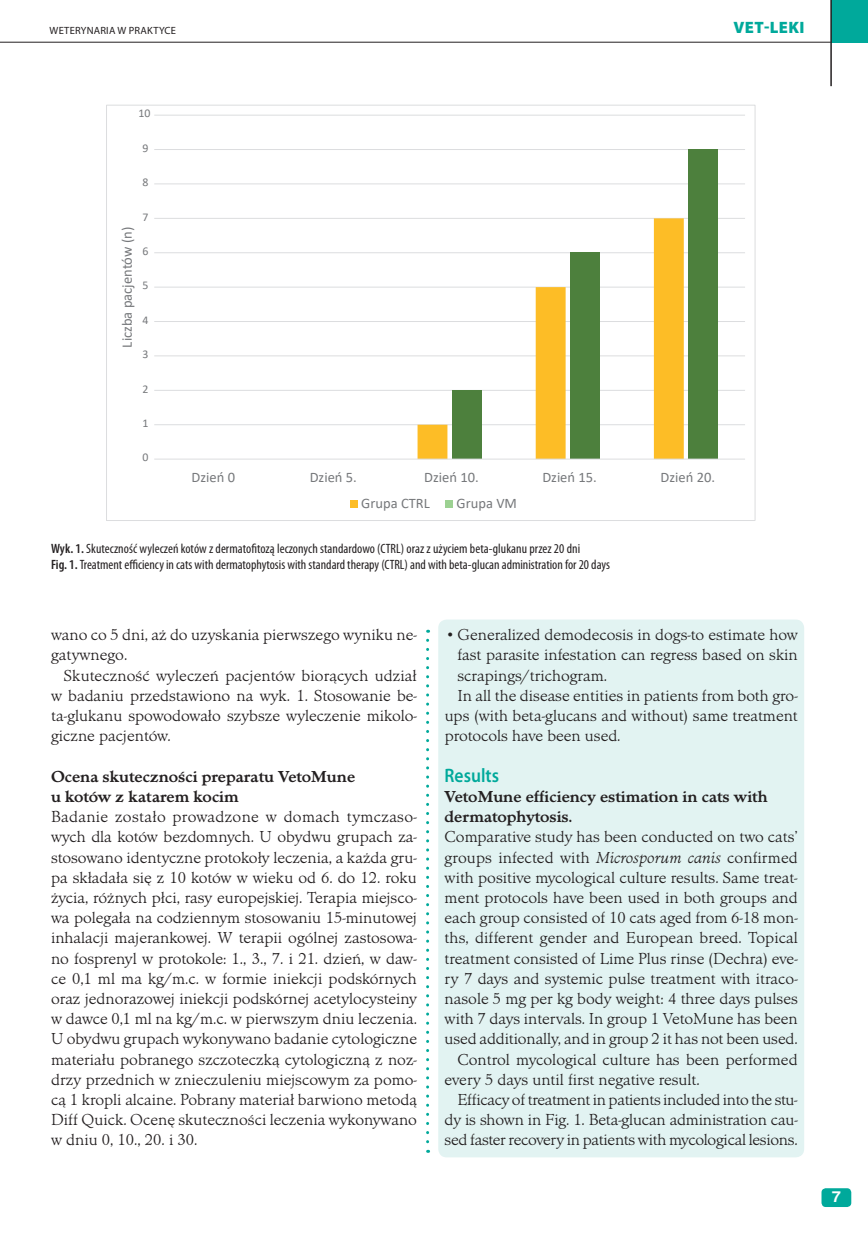
<style>
.page{position:relative;width:868px;height:1234px;background:#fff}
.page>*{position:absolute;margin:0;border:0;box-sizing:border-box;transform-origin:0 0}
.t1{font:600 19.5px "Myriad Pro";color:#00a99b;scale:.9 1}
.t2{font:300 16.5px/20.2px "Minister TCE";color:#231f20;text-align:justify}
.t3{font:700 16.5px/20.2px "Minister TCE";color:#231f20}
.t4{font:300 16.5px "Minister TCE";letter-spacing:-.02em;color:#231f20}
.t5{font:900 16.5px "Myriad Pro";letter-spacing:.02em;color:#00a99b}
.t6{font:700 15px "Nimbus San LCE";color:#fff;scale:1.1 1}
.t7{font:14.55px "Calibri";color:#76787b}
.t8{font:condensed 13.5px/15.6px "Myriad Pro";color:#231f20}
.t9{font:11.85px "Calibri";color:#76787b}
.t10{font:10.5px "Myriad Pro";letter-spacing:.02em;color:#231f20}
.s1{font-weight:600}
.s2{font-style:italic}
</style>
<div class="page">
<div style="left:831px;top:0;width:36px;height:42px;background:#00a99b"></div>
<hr style="left:830px;top:0;width:1px;height:86px;background:#231f20">
<hr style="left:0;top:42px;width:830px;height:1px;background:#231f20">
<div style="left:821px;top:1187px;width:30px;height:19px;background:#00a99b;border-radius:4px"></div>
<div style="left:438px;top:619px;width:366px;height:538px;background:#e2f3f2;border-radius:9px"></div>
<svg style="left:426px;top:640px;width:3px;height:512px"></svg>
<hr style="left:154px;top:424px;width:591px;height:1px;background:#dcdddf">
<hr style="left:154px;top:390px;width:591px;height:1px;background:#dcdddf">
<hr style="left:154px;top:355px;width:591px;height:1px;background:#dcdddf">
<hr style="left:154px;top:321px;width:591px;height:1px;background:#dcdddf">
<hr style="left:154px;top:287px;width:591px;height:1px;background:#dcdddf">
<hr style="left:154px;top:252px;width:591px;height:1px;background:#dcdddf">
<hr style="left:154px;top:218px;width:591px;height:1px;background:#dcdddf">
<hr style="left:154px;top:183px;width:591px;height:1px;background:#dcdddf">
<hr style="left:154px;top:149px;width:591px;height:1px;background:#dcdddf">
<hr style="left:154px;top:115px;width:591px;height:1px;background:#dcdddf">
<svg style="left:417px;top:218px;width:266px;height:240px"></svg>
<div style="left:452px;top:390px;width:29px;height:69px;background:#4d803d"></div>
<div style="left:570px;top:253px;width:29px;height:206px;background:#4d803d"></div>
<div style="left:688px;top:149px;width:30px;height:310px;background:#4d803d"></div>
<hr style="left:154px;top:458px;width:591px;height:1px;background:#dcdddf">
<div style="left:349px;top:499px;width:8px;height:8px;background:#fdbd26"></div>
<div style="left:445px;top:499px;width:8px;height:8px;background:#9cd192"></div>
<p class="t10" style="left:50px;top:25px;width:128px">WETERYNARIA W PRAKTYCE</p>
<p class="t5" style="left:733px;top:18px;width:72px">VET-LEKI</p>
<p class="t9" style="left:138px;top:105px;width:13px">10</p>
<p class="t9" style="left:142px;top:140px;width:7px">9</p>
<p class="t9" style="left:142px;top:174px;width:7px">8</p>
<p class="t7" style="left:117px;top:347px;width:122px;rotate:-90deg">Liczba pacjentów (n)</p>
<p class="t9" style="left:142px;top:208px;width:7px">7</p>
<p class="t9" style="left:142px;top:243px;width:8px">6</p>
<p class="t9" style="left:142px;top:277px;width:7px">5</p>
<p class="t9" style="left:142px;top:311px;width:7px">4</p>
<p class="t9" style="left:142px;top:346px;width:7px">3</p>
<p class="t9" style="left:142px;top:380px;width:7px">2</p>
<p class="t9" style="left:142px;top:415px;width:7px">1</p>
<p class="t9" style="left:142px;top:449px;width:7px">0</p>
<p class="t7" style="left:191px;top:467px;width:45px">Dzień 0</p>
<p class="t7" style="left:310px;top:467px;width:49px">Dzień 5.</p>
<p class="t7" style="left:424px;top:467px;width:56px">Dzień 10.</p>
<p class="t7" style="left:542px;top:467px;width:56px">Dzień 15.</p>
<p class="t7" style="left:660px;top:467px;width:56px">Dzień 20.</p>
<p class="t7" style="left:361px;top:492px;width:70px">Grupa CTRL</p>
<p class="t7" style="left:456px;top:492px;width:62px">Grupa VM</p>
<p class="t8" style="left:51px;top:541px;width:560px"><span class="s1">Wyk. 1.</span> Skuteczność wyleczeń kotów z dermatofitozą leczonych standardowo (CTRL) oraz z użyciem beta-glukanu przez 20 dni<br><span class="s1">Fig. 1.</span> Treatment efficiency in cats with dermatophytosis with standard therapy (CTRL) and with beta-glucan administration for 20 days</p>
<p class="t2" style="left:51px;top:624px;width:367px">wano co 5 dni, aż do uzyskania pierwszego wyniku ne&shy;gatywnego.</p>
<p class="t2" style="left:51px;top:665px;width:367px;text-indent:13px">Skuteczność wyleczeń pacjentów biorących udział w badaniu przedstawiono na wyk. 1. Stosowanie be&shy;ta-glukanu spowodowało szybsze wyleczenie mikolo&shy;giczne pacjentów.</p>
<p class="t3" style="left:51px;top:766px;width:305px">Ocena skuteczności preparatu VetoMune u kotów z katarem kocim</p>
<p class="t2" style="left:51px;top:806px;width:367px">Badanie zostało prowadzone w domach tymczaso&shy;wych dla kotów bezdomnych. U obydwu grupach za&shy;stosowano identyczne protokoły leczenia, a każda gru&shy;pa składała się z 10 kotów w wieku od 6. do 12. roku życia, różnych płci, rasy europejskiej. Terapia miejsco&shy;wa polegała na codziennym stosowaniu 15-minutowej inhalacji majerankowej. W terapii ogólnej zastosowa&shy;no fosprenyl w protokole: 1., 3., 7. i 21. dzień, w daw&shy;ce 0,1 ml ma kg/m.c. w formie iniekcji podskórnych oraz jednorazowej iniekcji podskórnej acetylocysteiny w dawce 0,1 ml na kg/m.c. w pierwszym dniu leczenia.<br>U obydwu grupach wykonywano badanie cytologiczne materiału pobranego szczoteczką cytologiczną z noz&shy;drzy przednich w znieczuleniu miejscowym za pomo&shy;cą 1 kropli alcaine. Pobrany materiał barwiono metodą Diff Quick. Ocenę skuteczności leczenia wykonywano w dniu 0, 10., 20. i 30.</p>
<p class="t2" style="left:444px;top:624px;width:354px">•Generalized demodecosis in dogs-to estimate how</p>
<p class="t2" style="left:457px;top:645px;width:342px">fast parasite infestation can regress based on skin</p>
<p class="t2" style="left:457px;top:665px;width:151px">scrapings/trichogram.</p>
<p class="t2" style="left:457px;top:685px;width:342px">In all the disease entities in patients from both gro-</p>
<p class="t2" style="left:444px;top:705px;width:354px">ups (with beta-glucans and without) same treatment</p>
<p class="t2" style="left:444px;top:725px;width:177px">protocols have been used.</p>
<p class="t1" style="left:444px;top:764px;width:62px">Results</p>
<p class="t3" style="left:444px;top:786px;width:324px">VetoMune efficiency estimation in cats with dermatophytosis.</p>
<p class="t2" style="left:444px;top:826px;width:354px">Comparative study has been conducted on two cats’</p>
<p class="t2" style="left:444px;top:847px;width:354px">groups infected with <span class="s2">Microsporum canis</span> confirmed</p>
<p class="t2" style="left:444px;top:867px;width:354px">with positive mycological culture results. Same treat-</p>
<p class="t2" style="left:444px;top:887px;width:354px">ment protocols have been used in both groups and</p>
<p class="t2" style="left:444px;top:907px;width:354px">each group consisted of 10 cats aged from 6-18 mon-</p>
<p class="t2" style="left:444px;top:927px;width:355px">ths, different gender and European breed. Topical</p>
<p class="t2" style="left:444px;top:948px;width:354px">treatment consisted of Lime Plus rinse (Dechra) eve-</p>
<p class="t2" style="left:444px;top:968px;width:354px">ry 7 days and systemic pulse treatment with itraco-</p>
<p class="t2" style="left:444px;top:988px;width:354px">nasole 5 mg per kg body weight: 4 three days pulses</p>
<p class="t2" style="left:444px;top:1008px;width:354px">with 7 days intervals. In group 1 VetoMune has been</p>
<p class="t2" style="left:444px;top:1028px;width:354px">used additionally, and in group 2 it has not been used.</p>
<p class="t2" style="left:457px;top:1049px;width:341px">Control mycological culture has been performed</p>
<p class="t2" style="left:444px;top:1069px;width:257px">every 5 days until first negative result.</p>
<p class="t4" style="left:457px;top:1090px;width:342px">Efficacy of treatment in patients included into the stu-</p>
<p class="t2" style="left:444px;top:1109px;width:354px">dy is shown in Fig. 1. Beta-glucan administration cau-</p>
<p class="t2" style="left:444px;top:1129px;width:354px">sed faster recovery in patients with mycological lesions.</p>
<p class="t6" style="left:831px;top:1187px;width:10px">7</p>
</div>
